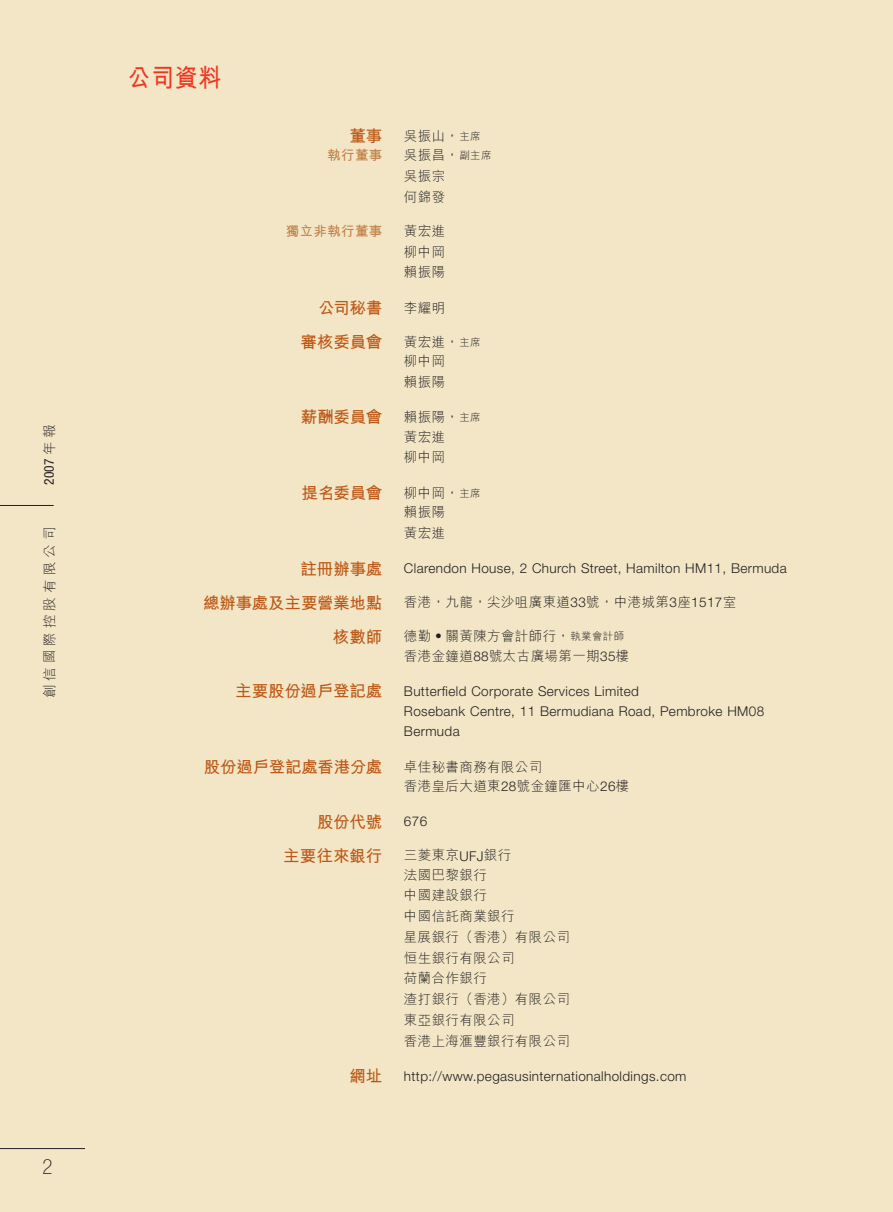
<style>
.page{position:relative;width:893px;height:1212px;background:#f2e6c7}
.page>*{position:absolute;margin:0;border:0;box-sizing:border-box;transform-origin:0 0}
.t1{font:700 25.5px "M Hei HK";color:#ef3822;scale:.9 1}
.t2{font:700 16.5px "M Hei HK";letter-spacing:-.01em;color:#bd5715}
.t3{font:300 13.5px/20.7px "M Hei HK";letter-spacing:.03em;color:#231f20}
.t4{font:300 13.5px/19.2px "Helvetica Neue LT Std";letter-spacing:.03em;color:#231f20}
.t5{font:700 13.5px "M Hei HK";letter-spacing:.025em;color:#c18048}
.t6{font:300 13.5px "M Hei HK";letter-spacing:.3em;color:#231f20}
.t7{font:condensed 13.5px "Helvetica Neue LT Std";color:#231f20}
.s1{font-family:"M Hei HK";font-weight:300;font-stretch:normal}
.s2{font-size:10.5px}
.s3{font-family:"Helvetica Neue LT Std"}
</style>
<div class="page">
<hr style="left:0;top:1148px;width:85px;height:1px;background:#231f20">
<hr style="left:0;top:505px;width:54px;height:1px;background:#231f20">
<p class="t7" style="left:41px;top:485px;width:62px;rotate:-90deg">2007 <span class="s1">年報</span></p>
<p class="t6" style="left:40px;top:698px;width:173px;rotate:-90deg">創信國際控股有限公司</p>
<p class="t1" style="left:128px;top:59px;width:106px">公司資料</p>
<p class="t2" style="left:349px;top:124px;width:34px">董事</p>
<p class="t3" style="left:404px;top:125px;width:78px">吳振山，<span class="s2">主席</span></p>
<p class="t5" style="left:327px;top:145px;width:56px">執行董事</p>
<p class="t3" style="left:404px;top:144px;width:89px">吳振昌，<span class="s2">副主席</span>吳振宗<br>何錦發</p>
<p class="t5" style="left:286px;top:221px;width:98px">獨立非執行董事</p>
<p class="t3" style="left:404px;top:220px;width:43px;text-align:justify">黃宏進柳中岡賴振陽</p>
<p class="t2" style="left:318px;top:296px;width:66px">公司秘書</p>
<p class="t3" style="left:404px;top:297px;width:43px">李耀明</p>
<p class="t2" style="left:300px;top:330px;width:83px">審核委員會</p>
<p class="t3" style="left:404px;top:332px;width:78px;line-height:19.2px">黃宏進，<span class="s2">主席</span>柳中岡</p>
<p class="t3" style="left:404px;top:371px;width:43px">賴振陽</p>
<p class="t2" style="left:301px;top:405px;width:83px">薪酬委員會</p>
<p class="t3" style="left:404px;top:407px;width:78px;line-height:19.2px">賴振陽，<span class="s2">主席</span>黃宏進</p>
<p class="t3" style="left:404px;top:446px;width:43px">柳中岡</p>
<p class="t2" style="left:302px;top:481px;width:82px">提名委員會</p>
<p class="t3" style="left:404px;top:483px;width:78px;line-height:19.2px">柳中岡，<span class="s2">主席</span>賴振陽</p>
<p class="t3" style="left:404px;top:522px;width:43px">黃宏進</p>
<p class="t2" style="left:301px;top:556px;width:83px">註冊辦事處</p>
<p class="t4" style="left:404px;top:558px;width:384px">Clarendon House, 2 Church Street, Hamilton HM11, Bermuda</p>
<p class="t2" style="left:203px;top:590px;width:181px">總辦事處及主要營業地點</p>
<p class="t3" style="left:404px;top:591px;width:334px">香港，九龍，尖沙咀廣東道<span class="s3">33</span>號，中港城第<span class="s3">3</span>座<span class="s3">1517</span>室</p>
<p class="t2" style="left:333px;top:624px;width:51px">核數師</p>
<p class="t3" style="left:404px;top:626px;width:227px;line-height:19.2px">德勤•關黃陳方會計師行，<span class="s2">執業會計師</span>香港金鐘道<span class="s3">88</span>號太古廣場第一期<span class="s3">35</span>樓</p>
<p class="t2" style="left:235px;top:679px;width:149px">主要股份過戶登記處</p>
<p class="t4" style="left:404px;top:681px;width:362px">Butterfield Corporate Services Limited<br>Rosebank Centre, 11 Bermudiana Road, Pembroke HM08</p>
<p class="t4" style="left:404px;top:721px;width:57px">Bermuda</p>
<p class="t2" style="left:204px;top:755px;width:180px">股份過戶登記處香港分處</p>
<p class="t3" style="left:404px;top:756px;width:227px;line-height:19.2px">卓佳秘書商務有限公司<br>香港皇后大道東<span class="s3">28</span>號金鐘匯中心<span class="s3">26</span>樓</p>
<p class="t2" style="left:317px;top:809px;width:67px">股份代號</p>
<p class="t4" style="left:404px;top:811px;width:25px">676</p>
<p class="t2" style="left:283px;top:843px;width:101px">主要往來銀行</p>
<p class="t3" style="left:404px;top:845px;width:109px;line-height:19.2px">三菱東京<span class="s3">UFJ</span>銀行法國巴黎銀行</p>
<p class="t3" style="left:404px;top:884px;width:168px">中國建設銀行<br>中國信託商業銀行<br>星展銀行（香港）有限公司恒生銀行有限公司<br>荷蘭合作銀行<br>渣打銀行（香港）有限公司東亞銀行有限公司<br>香港上海滙豐銀行有限公司</p>
<p class="t2" style="left:349px;top:1064px;width:34px">網址</p>
<p class="t4" style="left:404px;top:1067px;width:284px">http://www.pegasusinternationalholdings.com</p>
</div>
